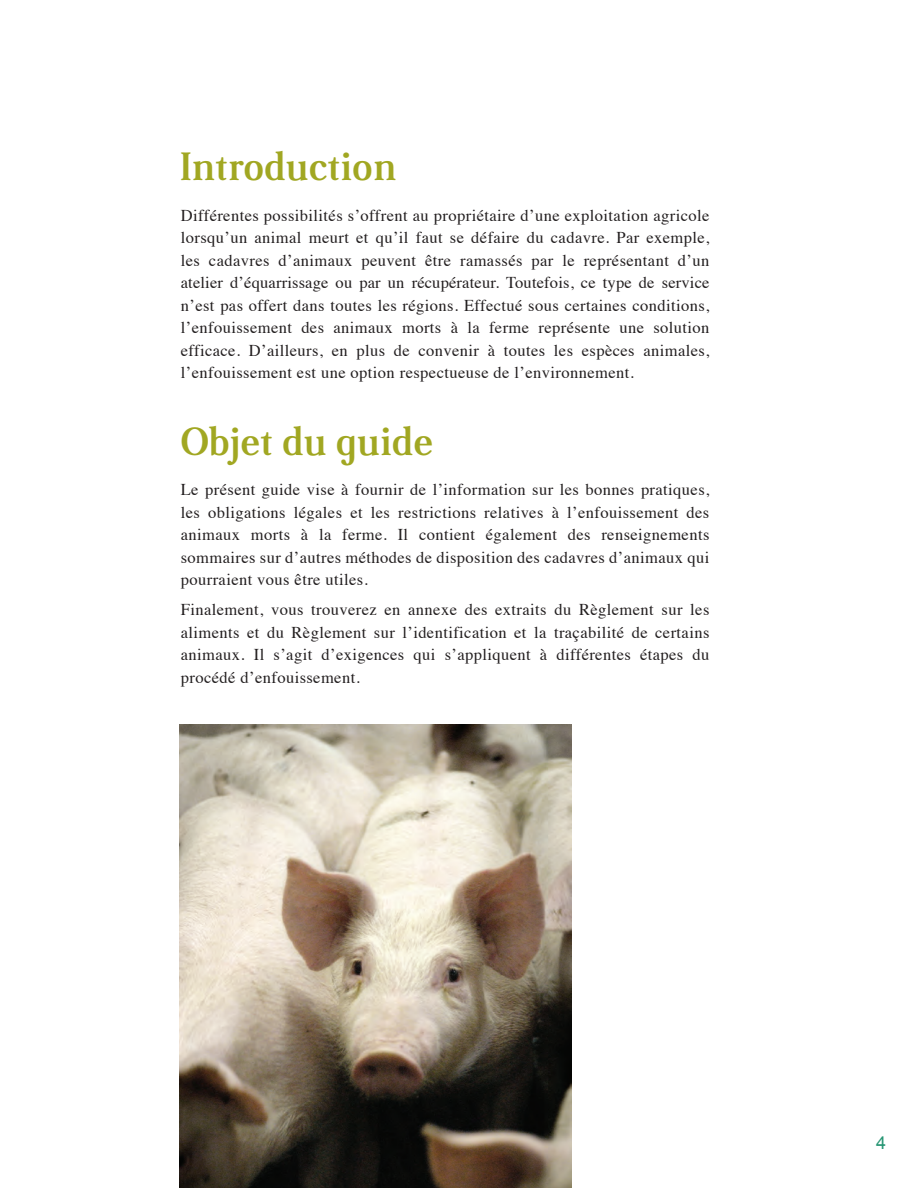
<style>
.page{position:relative;width:918px;height:1188px;background:#fff}
.page>*{position:absolute;margin:0;border:0;box-sizing:border-box;transform-origin:0 0}
.Titre{font:700 39px "Alita Pro";color:#a1a722}
.Sous-titre{font:18px "Arial";color:#279674}
.t1{font:16.5px/22.5px "Times";letter-spacing:.025em;color:#231f20;text-align:justify}
</style>
<div class="page">
<img style="left:179px;top:725px;width:393px;height:463px">
<p class="Titre" style="left:181px;top:137px;width:217px">Introduction</p>
<p class="t1" style="left:181px;top:202px;width:530px">Différentes possibilités s’offrent au propriétaire d’une exploitation agricole lorsqu’un animal meurt et qu’il faut se défaire du cadavre. Par exemple, les cadavres d’animaux peuvent être ramassés par le représentant d’un atelier d’équarrissage ou par un récupérateur. Toutefois, ce type de service n’est pas offert dans toutes les régions. Effectué sous certaines conditions, l’enfouissement des animaux morts à la ferme représente une solution efficace. D’ailleurs, en plus de convenir à toutes les espèces animales, l’enfouissement est une option respectueuse de l’environnement.</p>
<p class="Titre" style="left:181px;top:412px;width:254px">Objet du guide</p>
<p class="t1" style="left:181px;top:477px;width:530px">Le présent guide vise à fournir de l’information sur les bonnes pratiques, les obligations légales et les restrictions relatives à l’enfouissement des animaux morts à la ferme. Il contient également des renseignements sommaires sur d’autres méthodes de disposition des cadavres d’animaux qui pourraient vous être utiles.</p>
<p class="t1" style="left:181px;top:597px;width:530px">Finalement, vous trouverez en annexe des extraits du Règlement sur les aliments et du Règlement sur l’identification et la traçabilité de certains animaux. Il s’agit d’exigences qui s’appliquent à différentes étapes du procédé d’enfouissement.</p>
<p class="Sous-titre" style="left:876px;top:1130px;width:12px">4</p>
</div>
